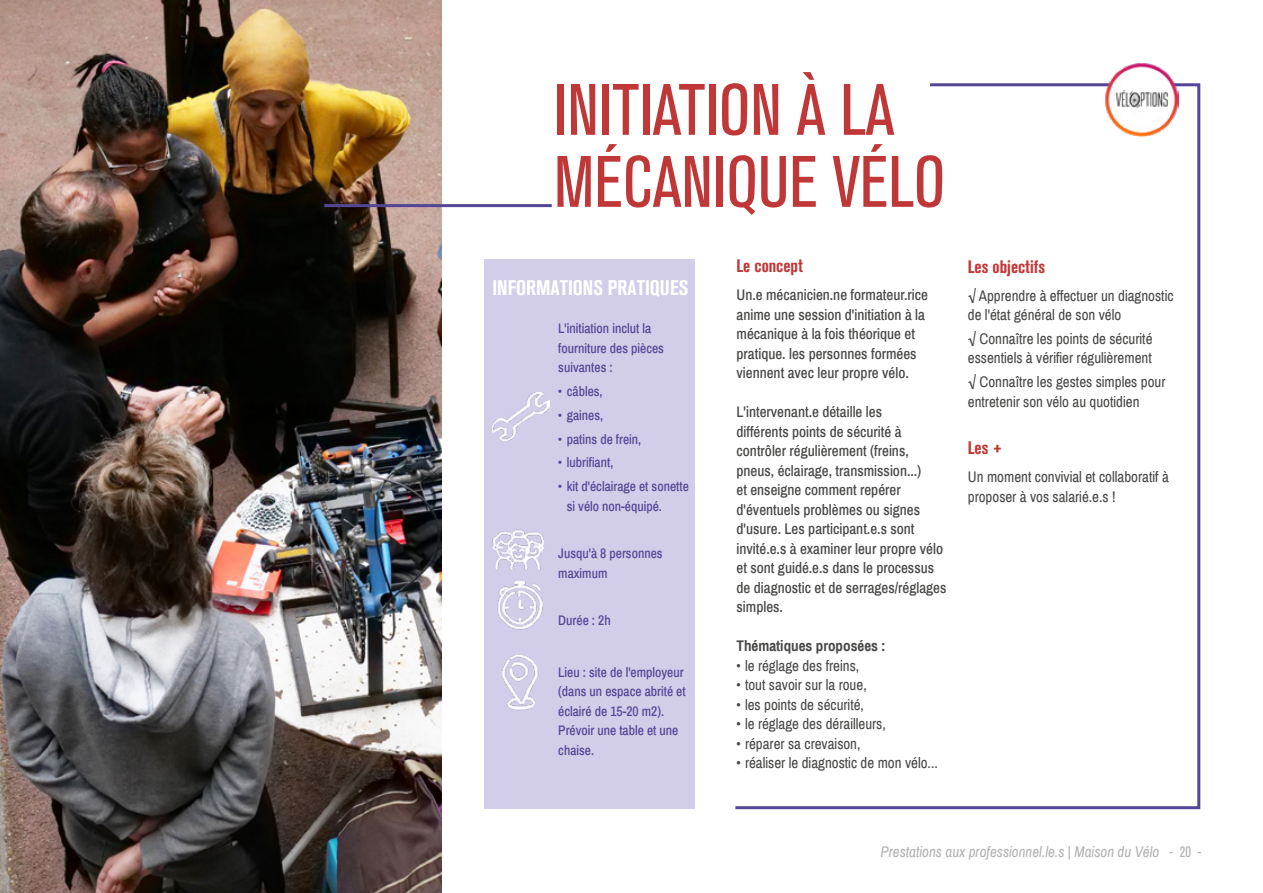
<style>
.page{position:relative;width:1263px;height:893px;background:#fff}
.page>*{position:absolute;margin:0;border:0;box-sizing:border-box;transform-origin:0 0}
.t1{font:condensed 72px/72px "Akzidenz Grotesk BQ";color:#c03737}
.t2{font:700 condensed 21px "Akzidenz Grotesk BQ";color:#fff}
.t3{font:700 condensed 18px "Akzidenz Grotesk BQ";color:#c03737}
.t4{font:500 15px/19.5px "Archivo Narrow";color:#474746}
.t5{font:15px/19.5px "Archivo Narrow";color:#474746}
.t6{font:italic 15px "Archivo Narrow";color:#b3b2b2}
.t7{font:700 15px "Archivo Narrow";color:#474746}
.t8{font:500 13.5px/19.5px "Archivo Narrow";color:#554596}
.s1{font-family:"Akzidenz Grotesk BQ";font-style:normal;font-stretch:condensed}
</style>
<div class="page">
<svg style="left:735px;top:83px;width:466px;height:727px"></svg>
<div style="left:484px;top:259px;width:210px;height:550px;background:#d2cde8"></div>
<img style="left:492px;top:529px;width:52px;height:42px">
<img style="left:0;top:0;width:441px;height:893px">
<hr style="left:324px;top:204px;width:228px;height:3px;background:#554596">
<img style="left:502px;top:654px;width:37px;height:57px">
<img style="left:491px;top:392px;width:59px;height:49px">
<img style="left:497px;top:581px;width:46px;height:49px">
<img style="left:1104px;top:63px;width:75px;height:73px">
<h1 class="t1" style="left:554px;top:75px;width:393px">INITIATION À LA<br>MÉCANIQUE VÉLO</h1>
<h2 class="t2" style="left:492px;top:276px;width:197px">INFORMATIONS PRATIQUES</h2>
<p class="t8" style="left:558px;top:319px;width:107px">L'initiation inclut la fourniture des pièces suivantes :</p>
<p class="t8" style="left:558px;top:382px;width:46px">• câbles,</p>
<p class="t8" style="left:558px;top:405px;width:46px">• gaines,</p>
<p class="t8" style="left:558px;top:429px;width:85px">• patins de frein,</p>
<p class="t8" style="left:558px;top:453px;width:57px">• lubrifiant,</p>
<p class="t8" style="left:567px;top:477px;width:124px;text-indent:-9px">• kit d'éclairage et sonette si vélo non-équipé.</p>
<p class="t8" style="left:558px;top:544px;width:106px">Jusqu'à 8 personnes maximum</p>
<p class="t8" style="left:558px;top:611px;width:54px">Durée : 2h</p>
<p class="t8" style="left:558px;top:662px;width:129px">Lieu : site de l'employeur (dans un espace abrité et éclairé de 15-20 m2).<br>Prévoir une table et une chaise.</p>
<p class="t3" style="left:736px;top:256px;width:68px">Le concept</p>
<p class="t4" style="left:736px;top:285px;width:193px">Un.e mécanicien.ne formateur.rice anime une session d'initiation à la mécanique à la fois théorique et pratique. les personnes formées viennent avec leur propre vélo.</p>
<p class="t4" style="left:736px;top:402px;width:211px">L'intervenant.e détaille les<br>différents points de sécurité à contrôler régulièrement (freins, pneus, éclairage, transmission...)<br>et enseigne comment repérer d'éventuels problèmes ou signes d'usure. Les participant.e.s sont invité.e.s à examiner leur propre vélo et sont guidé.e.s dans le processus de diagnostic et de serrages/réglages simples.</p>
<p class="t7" style="left:736px;top:637px;width:151px">Thématiques proposées :</p>
<p class="t5" style="left:736px;top:656px;width:124px">• le réglage des freins,</p>
<p class="t5" style="left:736px;top:675px;width:132px">• tout savoir sur la roue,</p>
<p class="t5" style="left:736px;top:695px;width:129px">• les points de sécurité,</p>
<p class="t5" style="left:736px;top:714px;width:151px">• le réglage des dérailleurs,</p>
<p class="t5" style="left:736px;top:734px;width:126px">• réparer sa crevaison,</p>
<p class="t5" style="left:736px;top:753px;width:203px">• réaliser le diagnostic de mon vélo...</p>
<p class="t3" style="left:968px;top:256px;width:79px">Les objectifs</p>
<p class="t5" style="left:968px;top:286px;width:207px">√ Apprendre à effectuer un diagnostic de l'état général de son vélo</p>
<p class="t5" style="left:968px;top:329px;width:186px">√ Connaître les points de sécurité essentiels à vérifier régulièrement</p>
<p class="t5" style="left:968px;top:372px;width:199px">√ Connaître les gestes simples pour entretenir son vélo au quotidien</p>
<p class="t3" style="left:968px;top:438px;width:36px">Les +</p>
<p class="t5" style="left:968px;top:467px;width:202px">Un moment convivial et collaboratif à proposer à vos salarié.e.s !</p>
<p class="t6" style="left:880px;top:843px;width:322px">Prestations aux professionnel.le.s | Maison du Vélo <span class="s1">- 20 -</span></p>
</div>
